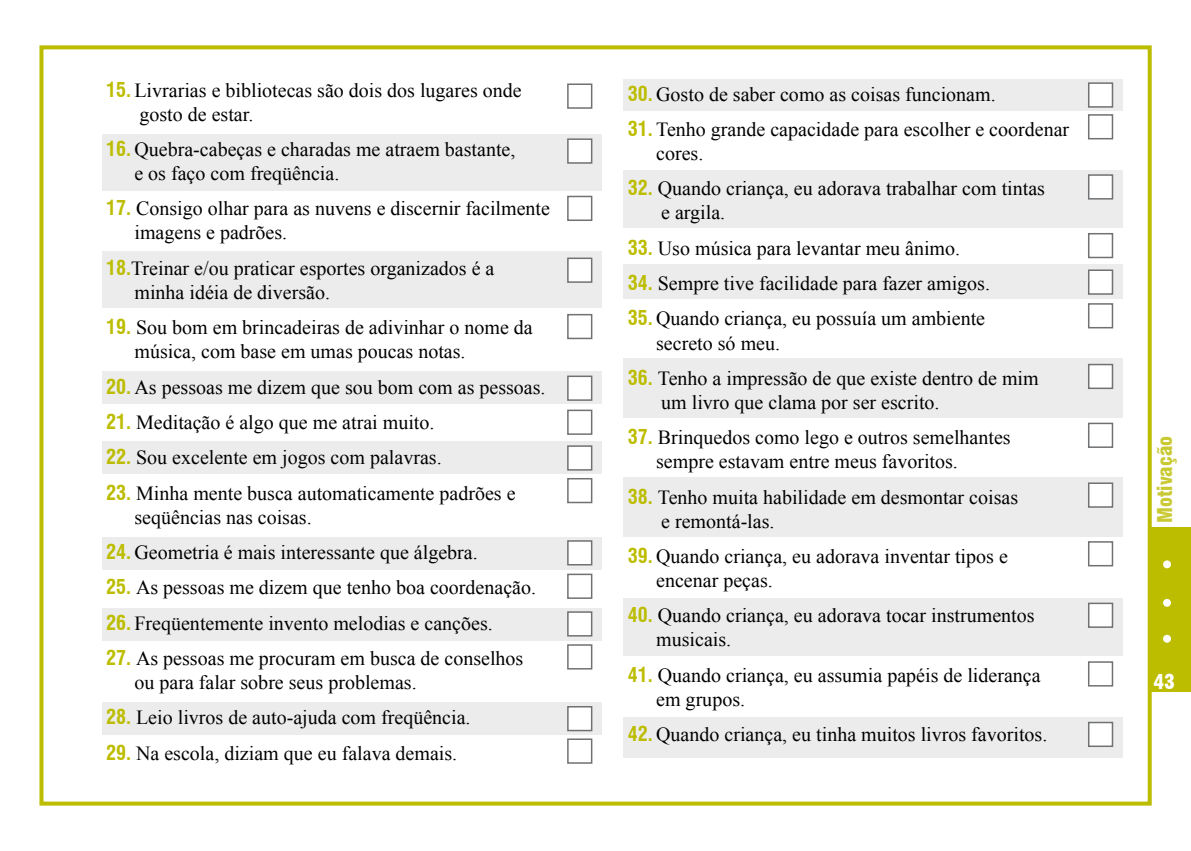
<style>
.page{position:relative;width:1191px;height:851px;background:#fff}
.page>*{position:absolute;margin:0;border:0;box-sizing:border-box;transform-origin:0 0}
.t1{font:20px/24px "Times New Roman";color:#000}
.t2{font:900 condensed 20px "Swiss 721 BT";color:#c9ca33}
.t3{font:900 condensed 20px "Swiss 721 BT";color:#fff}
.s1{font-family:"Swiss 721 BT";font-weight:700;font-stretch:condensed;color:#bcbd00}
</style>
<div class="page">
<div style="left:39px;top:45px;width:1112px;height:760px;border:4px solid #bcbd00"></div>
<div style="left:1148px;top:527px;width:43px;height:165px;background:#bcbd00"></div>
<div style="left:1163px;top:560px;width:8px;height:8px;background:#fff;border-radius:50%"></div>
<div style="left:1163px;top:598px;width:8px;height:8px;background:#fff;border-radius:50%"></div>
<div style="left:1163px;top:634px;width:8px;height:8px;background:#fff;border-radius:50%"></div>
<div style="left:102px;top:134px;width:499px;height:56px;background:#ececed"></div>
<div style="left:102px;top:251px;width:499px;height:57px;background:#ececed"></div>
<div style="left:102px;top:371px;width:499px;height:32px;background:#ececed"></div>
<div style="left:102px;top:441px;width:499px;height:32px;background:#ececed"></div>
<div style="left:102px;top:537px;width:499px;height:32px;background:#ececed"></div>
<div style="left:102px;top:608px;width:499px;height:32px;background:#ececed"></div>
<div style="left:102px;top:702px;width:499px;height:32px;background:#ececed"></div>
<div style="left:624px;top:79px;width:499px;height:32px;background:#ececed"></div>
<div style="left:624px;top:170px;width:499px;height:58px;background:#ececed"></div>
<div style="left:624px;top:265px;width:499px;height:34px;background:#ececed"></div>
<div style="left:624px;top:358px;width:499px;height:60px;background:#ececed"></div>
<div style="left:624px;top:477px;width:499px;height:60px;background:#ececed"></div>
<div style="left:624px;top:598px;width:499px;height:57px;background:#ececed"></div>
<div style="left:624px;top:717px;width:499px;height:40px;background:#ececed"></div>
<div style="left:567px;top:83px;width:25px;height:26px;border:2px solid #707173"></div>
<div style="left:568px;top:139px;width:23px;height:24px;background:#fff"></div>
<div style="left:567px;top:138px;width:25px;height:26px;border:2px solid #707173"></div>
<div style="left:567px;top:196px;width:25px;height:25px;border:2px solid #707173"></div>
<div style="left:568px;top:258px;width:23px;height:24px;background:#fff"></div>
<div style="left:567px;top:257px;width:25px;height:26px;border:2px solid #707173"></div>
<div style="left:567px;top:314px;width:25px;height:25px;border:2px solid #707173"></div>
<div style="left:568px;top:376px;width:23px;height:24px;background:#fff"></div>
<div style="left:567px;top:375px;width:25px;height:26px;border:2px solid #707173"></div>
<div style="left:568px;top:446px;width:23px;height:24px;background:#fff"></div>
<div style="left:567px;top:445px;width:25px;height:25px;border:2px solid #707173"></div>
<div style="left:567px;top:478px;width:25px;height:25px;border:2px solid #707173"></div>
<div style="left:568px;top:541px;width:23px;height:23px;background:#fff"></div>
<div style="left:567px;top:540px;width:25px;height:25px;border:2px solid #707173"></div>
<div style="left:567px;top:573px;width:25px;height:25px;border:2px solid #707173"></div>
<div style="left:568px;top:612px;width:23px;height:23px;background:#fff"></div>
<div style="left:567px;top:611px;width:25px;height:25px;border:2px solid #707173"></div>
<div style="left:568px;top:706px;width:23px;height:24px;background:#fff"></div>
<div style="left:567px;top:706px;width:25px;height:25px;border:2px solid #707173"></div>
<div style="left:567px;top:409px;width:25px;height:26px;border:2px solid #707173"></div>
<div style="left:567px;top:644px;width:25px;height:25px;border:2px solid #707173"></div>
<div style="left:567px;top:738px;width:25px;height:25px;border:2px solid #707173"></div>
<div style="left:1088px;top:83px;width:24px;height:24px;background:#fff"></div>
<div style="left:1088px;top:82px;width:25px;height:26px;border:2px solid #707173"></div>
<div style="left:1088px;top:114px;width:25px;height:25px;border:2px solid #707173"></div>
<div style="left:1088px;top:175px;width:24px;height:24px;background:#fff"></div>
<div style="left:1088px;top:174px;width:25px;height:25px;border:2px solid #707173"></div>
<div style="left:1088px;top:233px;width:25px;height:25px;border:2px solid #707173"></div>
<div style="left:1088px;top:270px;width:24px;height:24px;background:#fff"></div>
<div style="left:1088px;top:269px;width:25px;height:26px;border:2px solid #707173"></div>
<div style="left:1088px;top:303px;width:25px;height:25px;border:2px solid #707173"></div>
<div style="left:1088px;top:364px;width:24px;height:24px;background:#fff"></div>
<div style="left:1088px;top:364px;width:25px;height:25px;border:2px solid #707173"></div>
<div style="left:1088px;top:422px;width:25px;height:26px;border:2px solid #707173"></div>
<div style="left:1088px;top:483px;width:24px;height:24px;background:#fff"></div>
<div style="left:1088px;top:482px;width:25px;height:25px;border:2px solid #707173"></div>
<div style="left:1088px;top:541px;width:25px;height:25px;border:2px solid #707173"></div>
<div style="left:1088px;top:603px;width:24px;height:24px;background:#fff"></div>
<div style="left:1088px;top:602px;width:25px;height:25px;border:2px solid #707173"></div>
<div style="left:1088px;top:661px;width:25px;height:25px;border:2px solid #707173"></div>
<div style="left:1088px;top:722px;width:24px;height:24px;background:#fff"></div>
<div style="left:1088px;top:721px;width:25px;height:26px;border:2px solid #707173"></div>
<p class="t1" style="left:139px;top:78px;width:384px;text-indent:-33px"><span class="s1">15.</span> Livrarias e bibliotecas são dois dos lugares onde gosto de estar.</p>
<p class="t1" style="left:134px;top:137px;width:382px;text-indent:-28px"><span class="s1">16.</span> Quebra-cabeças e charadas me atraem bastante, e os faço com freqüência.</p>
<p class="t1" style="left:134px;top:196px;width:417px;text-indent:-28px"><span class="s1">17.</span> Consigo olhar para as nuvens e discernir facilmente imagens e padrões.</p>
<p class="t1" style="left:134px;top:256px;width:361px;text-indent:-28px"><span class="s1">18.</span>Treinar e/ou praticar esportes organizados é a minha idéia de diversão.</p>
<p class="t1" style="left:134px;top:315px;width:400px;text-indent:-28px"><span class="s1">19.</span> Sou bom em brincadeiras de adivinhar o nome da música, com base em umas poucas notas.</p>
<p class="t1" style="left:106px;top:374px;width:441px"><span class="s1">20.</span> As pessoas me dizem que sou bom com as pessoas.</p>
<p class="t1" style="left:106px;top:410px;width:330px"><span class="s1">21.</span> Meditação é algo que me atrai muito.</p>
<p class="t1" style="left:106px;top:445px;width:337px"><span class="s1">22.</span> Sou excelente em jogos com palavras.</p>
<p class="t1" style="left:134px;top:480px;width:383px;text-indent:-28px"><span class="s1">23.</span> Minha mente busca automaticamente padrões e seqüências nas coisas.</p>
<p class="t1" style="left:106px;top:540px;width:373px"><span class="s1">24.</span> Geometria é mais interessante que álgebra.</p>
<p class="t1" style="left:106px;top:575px;width:431px"><span class="s1">25.</span> As pessoas me dizem que tenho boa coordenação.</p>
<p class="t1" style="left:106px;top:610px;width:388px"><span class="s1">26.</span> Freqüentemente invento melodias e canções.</p>
<p class="t1" style="left:134px;top:646px;width:390px;text-indent:-28px"><span class="s1">27.</span> As pessoas me procuram em busca de conselhos ou para falar sobre seus problemas.</p>
<p class="t1" style="left:106px;top:705px;width:366px"><span class="s1">28.</span> Leio livros de auto-ajuda com freqüência.</p>
<p class="t1" style="left:106px;top:740px;width:353px"><span class="s1">29.</span> Na escola, diziam que eu falava demais.</p>
<p class="t1" style="left:628px;top:82px;width:369px"><span class="s1">30.</span> Gosto de saber como as coisas funcionam.</p>
<p class="t1" style="left:656px;top:117px;width:414px;text-indent:-28px"><span class="s1">31.</span> Tenho grande capacidade para escolher e coordenar cores.</p>
<p class="t1" style="left:661px;top:176px;width:385px;text-indent:-33px"><span class="s1">32.</span> Quando criança, eu adorava trabalhar com tintas e argila.</p>
<p class="t1" style="left:628px;top:236px;width:334px"><span class="s1">33.</span> Uso música para levantar meu ânimo.</p>
<p class="t1" style="left:628px;top:271px;width:364px"><span class="s1">34.</span> Sempre tive facilidade para fazer amigos.</p>
<p class="t1" style="left:656px;top:306px;width:330px;text-indent:-28px"><span class="s1">35.</span> Quando criança, eu possuía um ambiente secreto só meu.</p>
<p class="t1" style="left:661px;top:366px;width:379px;text-indent:-33px"><span class="s1">36.</span> Tenho a impressão de que existe dentro de mim um livro que clama por ser escrito.</p>
<p class="t1" style="left:656px;top:425px;width:356px;text-indent:-28px"><span class="s1">37.</span> Brinquedos como lego e outros semelhantes sempre estavam entre meus favoritos.</p>
<p class="t1" style="left:661px;top:484px;width:358px;text-indent:-33px"><span class="s1">38.</span> Tenho muita habilidade em desmontar coisas e remontá-las.</p>
<p class="t1" style="left:656px;top:544px;width:353px;text-indent:-28px"><span class="s1">39.</span> Quando criança, eu adorava inventar tipos e encenar peças.</p>
<p class="t1" style="left:656px;top:603px;width:380px;text-indent:-28px"><span class="s1">40.</span> Quando criança, eu adorava tocar instrumentos musicais.</p>
<p class="t1" style="left:656px;top:662px;width:386px;text-indent:-28px"><span class="s1">41.</span> Quando criança, eu assumia papéis de liderança em grupos.</p>
<p class="t1" style="left:628px;top:722px;width:421px"><span class="s1">42.</span> Quando criança, eu tinha muitos livros favoritos.</p>
<p class="t2" style="left:1152px;top:523px;width:89px;rotate:-90deg">Motivação</p>
<p class="t3" style="left:1153px;top:669px;width:12px">43</p>
</div>
